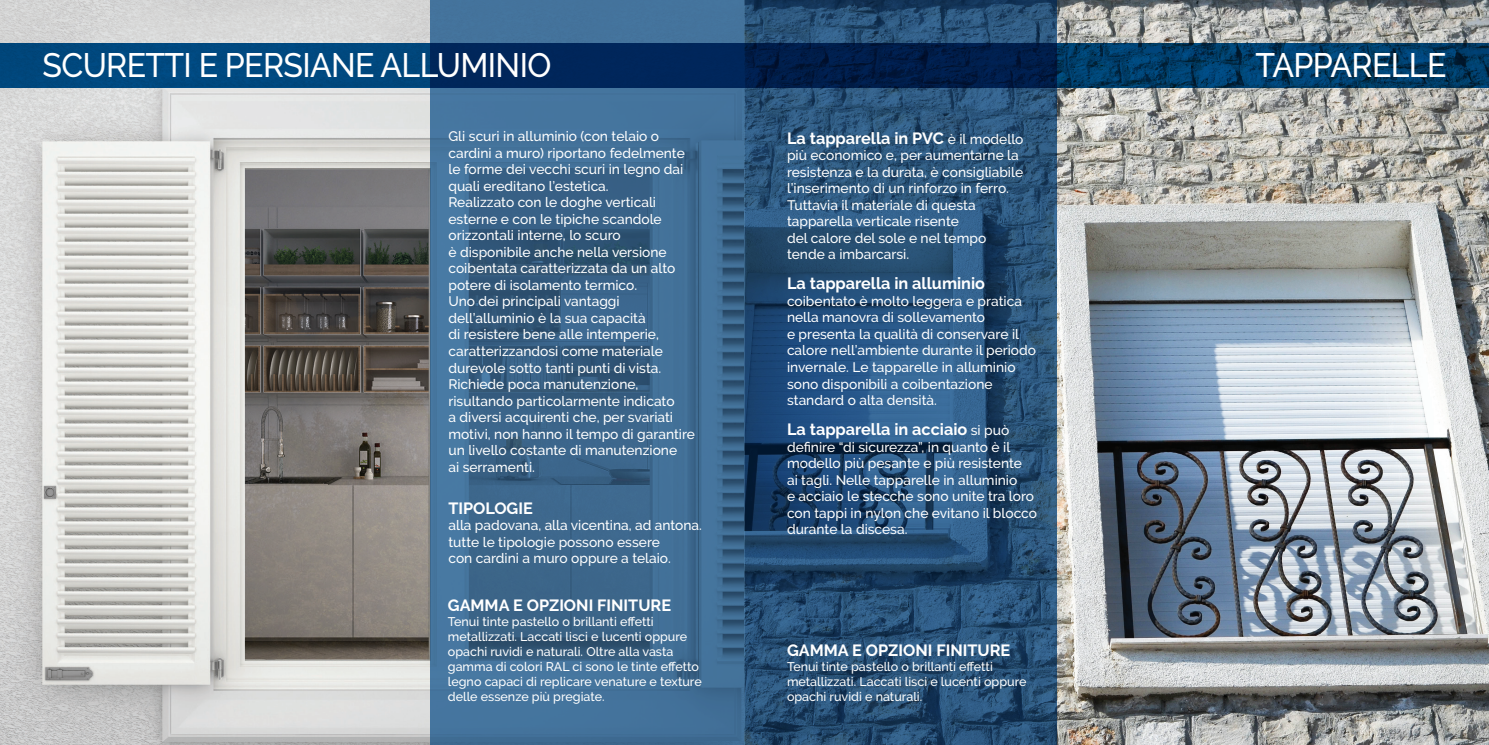
<style>
.page{position:relative;width:1489px;height:745px;background:#fff}
.page>*{position:absolute;margin:0;border:0;box-sizing:border-box;transform-origin:0 0}
.t1{font:500 33.75px "Raleway";letter-spacing:-.02em;color:#fff;scale:.95 1}
.t2{font:700 16.25px "Raleway";color:#fff}
.t3{font:500 13.75px/16.5px "Raleway";color:#fff}
.t4{font:500 12.5px/15px "Raleway";color:#fff}
.s1{font-weight:500;font-size:13.75px}
</style>
<div class="page">
<img style="left:0;top:0;width:1488px;height:744px">
<svg style="left:429px;top:0;width:627px;height:744px;background:#325c83"></svg>
<svg style="left:0;top:43px;width:1488px;height:44px;background:#003363"></svg>
<h1 class="t1" style="left:43px;top:46px;width:537px">SCURETTI E PERSIANE ALLUMINIO</h1>
<p class="t3" style="left:448px;top:128px;width:248px">Gli scuri in alluminio (con telaio o cardini a muro) riportano fedelmente le forme dei vecchi scuri in legno dai quali ereditano l’estetica.<br>Realizzato con le doghe verticali esterne e con le tipiche scandole orizzontali interne, lo scuro<br>è disponibile anche nella versione coibentata caratterizzata da un alto potere di isolamento termico.<br>Uno dei principali vantaggi dell’alluminio è la sua capacità<br>di resistere bene alle intemperie, caratterizzandosi come materiale durevole sotto tanti punti di vista.<br>Richiede poca manutenzione, risultando particolarmente indicato<br>a diversi acquirenti che, per svariati motivi, non hanno il tempo di garantire un livello costante di manutenzione<br>ai serramenti.</p>
<p class="t2" style="left:448px;top:498px;width:86px">TIPOLOGIE</p>
<p class="t3" style="left:448px;top:517px;width:255px">alla padovana, alla vicentina, ad antona. tutte le tipologie possono essere<br>con cardini a muro oppure a telaio.</p>
<p class="t2" style="left:448px;top:596px;width:225px">GAMMA E OPZIONI FINITURE</p>
<p class="t4" style="left:448px;top:614px;width:255px">Tenui tinte pastello o brillanti effetti metallizzati. Laccati lisci e lucenti oppure opachi ruvidi e naturali. Oltre alla vasta gamma di colori RAL ci sono le tinte effetto legno capaci di replicare venature e texture delle essenze più pregiate.</p>
<p class="t2" style="left:787px;top:128px;width:238px">La tapparella in PVC <span class="s1">è il modello</span></p>
<p class="t3" style="left:787px;top:147px;width:238px">più economico e, per aumentarne la resistenza e la durata, è consigliabile l’inserimento di un rinforzo in ferro.<br>Tuttavia il materiale di questa tapparella verticale risente<br>del calore del sole e nel tempo tende a imbarcarsi.</p>
<p class="t2" style="left:787px;top:274px;width:199px">La tapparella in alluminio</p>
<p class="t3" style="left:787px;top:292px;width:250px">coibentato è molto leggera e pratica nella manovra di sollevamento<br>e presenta la qualità di conservare il calore nell’ambiente durante il periodo invernale. Le tapparelle in alluminio sono disponibili a coibentazione standard o alta densità.</p>
<p class="t2" style="left:787px;top:420px;width:224px">La tapparella in acciaio <span class="s1">si può</span></p>
<p class="t3" style="left:787px;top:438px;width:251px">definire “di sicurezza”, in quanto è il modello più pesante e più resistente<br>ai tagli. Nelle tapparelle in alluminio<br>e acciaio le stecche sono unite tra loro con tappi in nylon che evitano il blocco durante la discesa.</p>
<p class="t2" style="left:787px;top:640px;width:225px">GAMMA E OPZIONI FINITURE</p>
<p class="t4" style="left:787px;top:658px;width:241px">Tenui tinte pastello o brillanti effetti metallizzati. Laccati lisci e lucenti oppure opachi ruvidi e naturali.</p>
<h1 class="t1" style="left:1255px;top:46px;width:202px">TAPPARELLE</h1>
</div>
